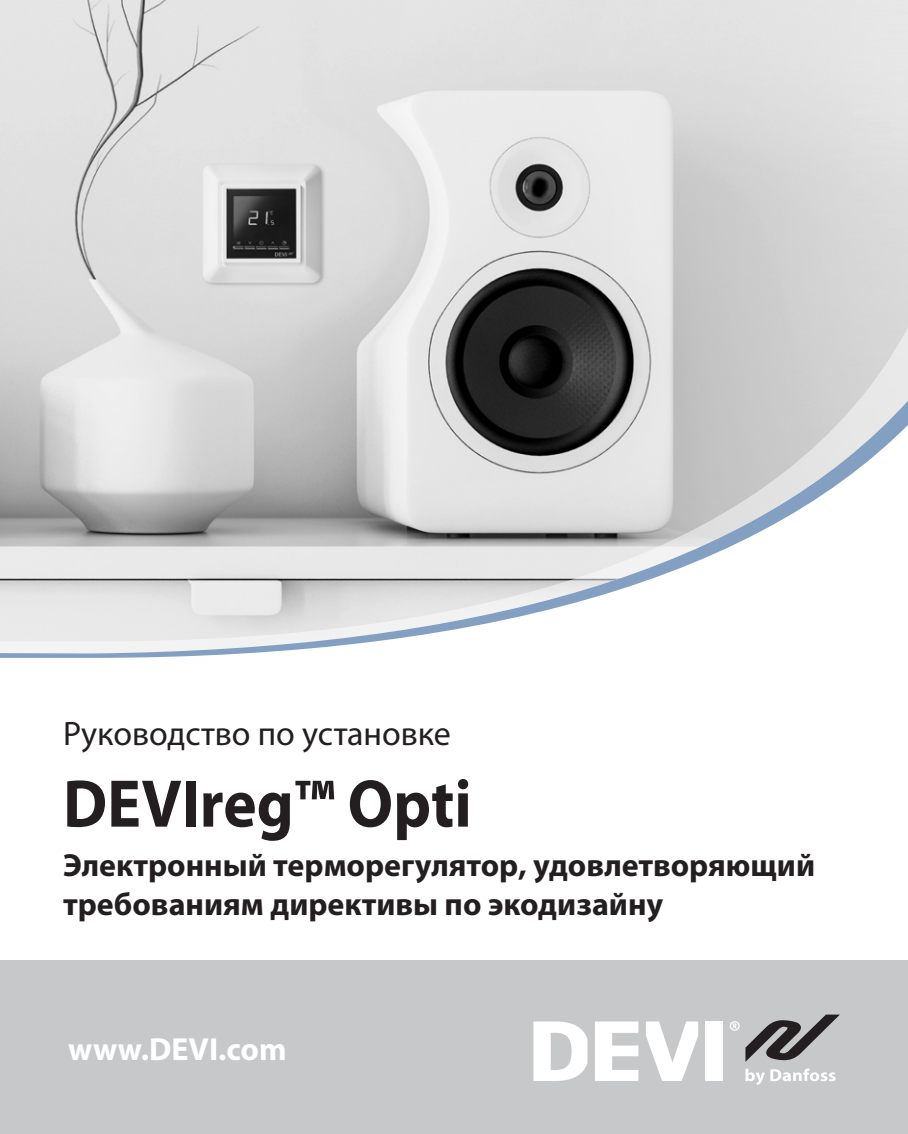
<style>
.page{position:relative;width:908px;height:1134px;background:#fff}
.page>*{position:absolute;margin:0;border:0;box-sizing:border-box;transform-origin:0 0}
.DEVI_FrontPageTitle{font:700 68px "Myriad Pro";color:#231f20;scale:.93 1}
.DEVI_Document_type{font:34px "Myriad Pro";color:#231f20}
.DEVI_FrontPageSubTit{font:700 32px/38.4px "Myriad Pro";color:#231f20}
.t1{font:700 32px "Myriad Pro";color:#fff}
</style>
<div class="page">
<div style="left:0;top:960px;width:907px;height:174px;background:#c7c8ca"></div>
<svg style="left:745px;top:1014px;width:94px;height:48px"></svg>
<svg style="left:595px;top:1021px;width:43px;height:60px"></svg>
<div style="left:705px;top:1021px;width:17px;height:60px;background:#fff"></div>
<svg style="left:646px;top:1021px;width:52px;height:60px"></svg>
<svg style="left:533px;top:1021px;width:54px;height:60px"></svg>
<svg style="left:729px;top:1021px;width:10px;height:10px"></svg>
<svg style="left:745px;top:1069px;width:19px;height:16px"></svg>
<svg style="left:770px;top:1068px;width:65px;height:13px"></svg>
<img style="left:0;top:0;width:907px;height:295px">
<svg style="left:0;top:295px;width:907px;height:67px;background:#b4b4b4"></svg>
<svg style="left:0;top:362px;width:907px;height:296px"></svg>
<p class="DEVI_Document_type" style="left:63px;top:715px;width:389px">Руководство по установке</p>
<p class="DEVI_FrontPageTitle" style="left:63px;top:766px;width:440px">DEVIreg™ Opti</p>
<p class="DEVI_FrontPageSubTit" style="left:63px;top:847px;width:753px">Электронный терморегулятор, удовлетворяющий требованиям директивы по экодизайну</p>
<p class="t1" style="left:68px;top:1032px;width:220px">www.DEVI.com</p>
</div>
